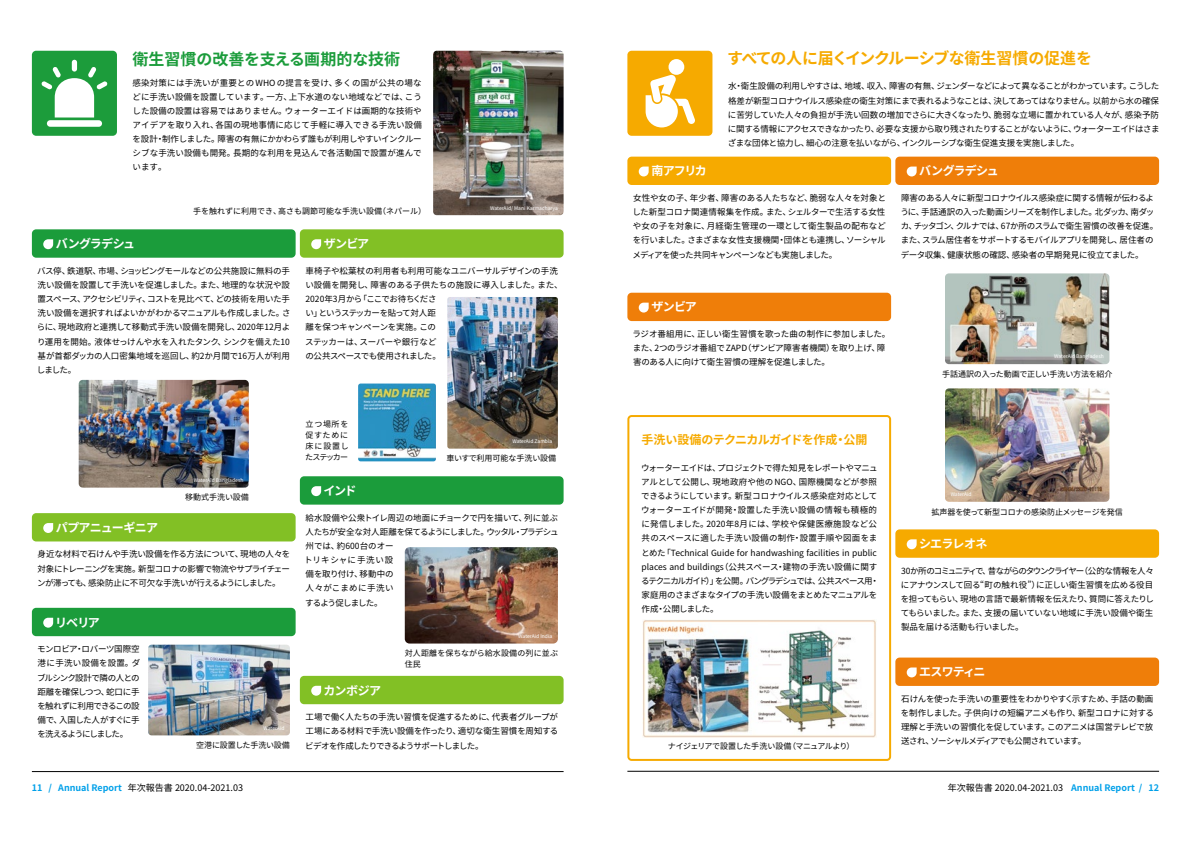
<style>
.page{position:relative;width:1191px;height:842px;background:#fff}
.page>*{position:absolute;margin:0;border:0;box-sizing:border-box;transform-origin:0 0}
.t1{font:700 16px "Noto Sans CJ Kjp";letter-spacing:-.03em;color:#f6aa00}
.t2{font:700 16px "Noto Sans CJ Kjp";color:#1b9c3b}
.t3{font:700 12px "Noto Sans CJ Kjp";letter-spacing:-.065em;color:#fff}
.t4{font:700 12px "Noto Sans CJ Kjp";letter-spacing:-.05em;color:#f6aa00}
.t5{font:9px "Noto Sans CJ Kjp";color:#000}
.t6{font:8.5px/14.2px "Noto Sans CJ Kjp";letter-spacing:-.02em;color:#000;text-align:justify}
.t7{font:8.5px/14.2px "Noto Sans CJ Kjp";color:#000}
.t8{font:8.5px/14.2px "Noto Sans CJ Kjp";letter-spacing:-.04em;color:#000}
.t9{font:8px/11px "Noto Sans CJ Kjp";color:#000;text-align:justify}
.t10{font:8px "Noto Sans CJ Kjp";letter-spacing:-.035em;color:#000}
.t11{font:8px "Noto Sans CJ Kjp";letter-spacing:-.05em;color:#000}
.t12{font:8px "Noto Sans CJ Kjp";letter-spacing:-.02em;color:#000}
.t13{font:8px/11px "Noto Sans CJ Kjp";letter-spacing:.02em;color:#000}
.t14{font:5px "Noto Sans CJ Kjp";color:#fff}
.s1{font-weight:700;color:#00a0e9}
</style>
<div class="page">
<hr style="left:32px;top:771px;width:531px;height:1px;background:#000">
<hr style="left:627px;top:771px;width:532px;height:1px;background:#000">
<div style="left:32px;top:229px;width:264px;height:29px;background:#1b9c3b;border-radius:4px"></div>
<svg style="left:43px;top:239px;width:10px;height:10px"></svg>
<div style="left:300px;top:229px;width:263px;height:29px;background:#82c025;border-radius:4px"></div>
<svg style="left:311px;top:239px;width:10px;height:10px"></svg>
<div style="left:895px;top:657px;width:264px;height:29px;background:#ef7e09;border-radius:4px"></div>
<svg style="left:906px;top:667px;width:10px;height:10px"></svg>
<div style="left:32px;top:608px;width:264px;height:28px;background:#1b9c3b;border-radius:4px"></div>
<svg style="left:43px;top:618px;width:10px;height:10px"></svg>
<div style="left:895px;top:529px;width:264px;height:29px;background:#f6aa00;border-radius:4px"></div>
<svg style="left:906px;top:539px;width:10px;height:10px"></svg>
<div style="left:300px;top:476px;width:263px;height:29px;background:#1b9c3b;border-radius:4px"></div>
<svg style="left:311px;top:486px;width:10px;height:10px"></svg>
<img style="left:447px;top:297px;width:111px;height:152px">
<div style="left:505px;top:432px;width:54px;height:19px;background:#fff;opacity:.75"></div>
<img style="left:945px;top:388px;width:164px;height:114px">
<div style="left:943px;top:485px;width:35px;height:19px;background:#fff;opacity:.75"></div>
<div style="left:895px;top:157px;width:264px;height:28px;background:#ef7e09;border-radius:4px"></div>
<svg style="left:906px;top:167px;width:10px;height:9px"></svg>
<div style="left:627px;top:157px;width:264px;height:28px;background:#f6aa00;border-radius:4px"></div>
<svg style="left:639px;top:167px;width:9px;height:9px"></svg>
<div style="left:627px;top:293px;width:264px;height:28px;background:#ef7e09;border-radius:4px"></div>
<svg style="left:639px;top:303px;width:9px;height:10px"></svg>
<img style="left:945px;top:273px;width:164px;height:91px">
<img style="left:405px;top:547px;width:153px;height:96px">
<div style="left:511px;top:627px;width:48px;height:18px;background:#fff;opacity:.75"></div>
<img style="left:79px;top:380px;width:170px;height:108px">
<div style="left:187px;top:471px;width:63px;height:19px;background:#fff;opacity:.75"></div>
<div style="left:1047px;top:347px;width:63px;height:19px;background:#fff;opacity:.75"></div>
<img style="left:148px;top:645px;width:142px;height:90px">
<div style="left:256px;top:719px;width:35px;height:18px;background:#fff;opacity:.75"></div>
<div style="left:32px;top:513px;width:264px;height:28px;background:#82c025;border-radius:4px"></div>
<svg style="left:43px;top:523px;width:10px;height:10px"></svg>
<div style="left:300px;top:676px;width:263px;height:28px;background:#82c025;border-radius:4px"></div>
<svg style="left:311px;top:686px;width:10px;height:10px"></svg>
<img style="left:433px;top:51px;width:130px;height:164px">
<div style="left:483px;top:198px;width:82px;height:20px;background:#fff;opacity:.75"></div>
<div style="left:627px;top:51px;width:85px;height:85px;background:#f6aa00;border-radius:4px"></div>
<div style="left:668px;top:59px;width:16px;height:16px;background:#fff;border-radius:50%"></div>
<svg style="left:645px;top:75px;width:50px;height:52px"></svg>
<div style="left:627px;top:415px;width:264px;height:346px;border:2px solid #f6aa00;border-radius:3px"></div>
<img style="left:642px;top:620px;width:234px;height:117px">
<div style="left:32px;top:51px;width:85px;height:85px;background:#1c9c3b;border-radius:4px"></div>
<svg style="left:41px;top:60px;width:67px;height:58px"></svg>
<div style="left:47px;top:120px;width:55px;height:7px;background:#fff;border-radius:3px"></div>
<img style="left:358px;top:383px;width:78px;height:78px">
<h1 class="t2" style="left:133px;top:50px;width:269px">衛生習慣の改善を支える画期的な技術</h1>
<p class="t6" style="left:133px;top:76px;width:291px">感染対策には手洗いが重要とのWHOの提言を受け、多くの国が公共の場などに手洗い設備を設置しています。一方、上下水道のない地域などでは、こうした設備の設置は容易ではありません。ウォーターエイドは画期的な技術やアイデアを取り入れ、各国の現地事情に応じて手軽に導入できる手洗い設備を設計・制作しました。障害の有無にかかわらず誰もが利用しやすいインクルーシブな手洗い設備も開発。長期的な利用を見込んで各活動国で設置が進んでいます。</p>
<h2 class="t3" style="left:56px;top:237px;width:81px">バングラデシュ</h2>
<p class="t9" style="left:193px;top:206px;width:234px">手を触れずに利用でき、高さも調節可能な手洗い設備（ネパール）</p>
<h2 class="t3" style="left:324px;top:237px;width:47px">ザンビア</h2>
<p class="t14" style="left:490px;top:205px;width:69px">WaterAid/ Mani Karmacharya</p>
<p class="t6" style="left:37px;top:264px;width:255px">バス停、鉄道駅、市場、ショッピングモールなどの公共施設に無料の手洗い設備を設置して手洗いを促進しました。また、地理的な状況や設置スペース、アクセシビリティ、コストを見比べて、どの技術を用いた手洗い設備を選択すればよいかがわかるマニュアルも作成しました。さらに、現地政府と連携して移動式手洗い設備を開発し、2020年12月より運用を開始。液体せっけんや水を入れたタンク、シンクを備えた10基が首都ダッカの人口密集地域を巡回し、約2か月間で16万人が利用しました。</p>
<p class="t6" style="left:305px;top:264px;width:259px;text-align:left">車椅子や松葉杖の利用者も利用可能なユニバーサルデザインの手洗い設備を開発し、障害のある子供たちの施設に導入しました。また、<br>2020年3月から「ここでお待ちくださ<br>い」というステッカーを貼って対人距<br>離を保つキャンペーンを実施。この<br>ステッカーは、スーパーや銀行など<br>の公共スペースでも使用されました。</p>
<h2 class="t3" style="left:651px;top:164px;width:57px">南アフリカ</h2>
<h1 class="t1" style="left:727px;top:49px;width:366px">すべての人に届くインクルーシブな衛生習慣の促進を</h1>
<p class="t6" style="left:728px;top:79px;width:433px">水・衛生設備の利用しやすさは、地域、収入、障害の有無、ジェンダーなどによって異なることがわかっています。こうした格差が新型コロナウイルス感染症の衛生対策にまで表れるようなことは、決してあってはなりません。以前から水の確保に苦労していた人々の負担が手洗い回数の増加でさらに大きくなったり、脆弱な立場に置かれている人々が、感染予防に関する情報にアクセスできなかったり、必要な支援から取り残されたりすることがないように、ウォーターエイドはさまざまな団体と協力し、細心の注意を払いながら、インクルーシブな衛生促進支援を実施しました。</p>
<h2 class="t3" style="left:919px;top:164px;width:81px">バングラデシュ</h2>
<p class="t6" style="left:632px;top:191px;width:255px">女性や女の子、年少者、障害のある人たちなど、脆弱な人々を対象とした新型コロナ関連情報集を作成。また、シェルターで生活する女性や女の子を対象に、月経衛生管理の一環として衛生製品の配布などを行いました。さまざまな女性支援機関・団体とも連携し、ソーシャルメディアを使った共同キャンペーンなども実施しました。</p>
<p class="t8" style="left:900px;top:191px;width:259px">障害のある人々に新型コロナウイルス感染症に関する情報が伝わるように、手話通訳の入った動画シリーズを制作しました。北ダッカ、南ダッカ、チッタゴン、クルナでは、67か所のスラムで衛生習慣の改善を促進。また、スラム居住者をサポートするモバイルアプリを開発し、居住者のデータ収集、健康状態の確認、感染者の早期発見に役立てました。</p>
<h2 class="t3" style="left:651px;top:300px;width:47px">ザンビア</h2>
<p class="t6" style="left:632px;top:327px;width:259px;text-align:left">ラジオ番組用に、正しい衛生習慣を歌った曲の制作に参加しました。また、2つのラジオ番組でZAPD（ザンビア障害者機関）を取り上げ、障害のある人に向けて衛生習慣の理解を促進しました。</p>
<p class="t14" style="left:1054px;top:354px;width:51px">WaterAid Bangladesh</p>
<p class="t12" style="left:942px;top:369px;width:172px">手話通訳の入った動画で正しい手洗い方法を紹介</p>
<p class="t9" style="left:305px;top:419px;width:45px">立つ場所を促すために床に設置したステッカー</p>
<h2 class="t4" style="left:641px;top:432px;width:227px">手洗い設備のテクニカルガイドを作成・公開</h2>
<p class="t7" style="left:641px;top:461px;width:239px">ウォーターエイドは、プロジェクトで得た知見をレポートやマニュアルとして公開し、現地政府や他のNGO、国際機関などが参照できるようにしています。新型コロナウイルス感染症対応としてウォーターエイドが開発・設置した手洗い設備の情報も積極的に発信しました。2020年8月には、学校や保健医療施設など公共のスペースに適した手洗い設備の制作・設置手順や図面をまとめた「Technical Guide for handwashing facilities in public places and buildings（公共スペース・建物の手洗い設備に関するテクニカルガイド）」を公開。バングラデシュでは、公共スペース用・家庭用のさまざまなタイプの手洗い設備をまとめたマニュアルを作成・公開しました。</p>
<p class="t14" style="left:512px;top:438px;width:41px">WaterAid Zambia</p>
<p class="t9" style="left:446px;top:453px;width:111px">車いすで利用可能な手洗い設備</p>
<p class="t14" style="left:194px;top:477px;width:51px">WaterAid Bangladesh</p>
<h2 class="t3" style="left:323px;top:484px;width:35px">インド</h2>
<p class="t9" style="left:185px;top:492px;width:65px">移動式手洗い設備</p>
<p class="t14" style="left:950px;top:491px;width:22px">WaterAid</p>
<p class="t10" style="left:931px;top:507px;width:193px">拡声器を使って新型コロナの感染防止メッセージを発信</p>
<p class="t6" style="left:304px;top:511px;width:256px;text-align:left">給水設備や公衆トイレ周辺の地面にチョークで円を描いて、列に並ぶ人たちが安全な対人距離を保てるようにしました。ウッタル・プラデシュ州では、約600台のオー<br>トリキシャに手洗い設<br>備を取り付け、移動中の<br>人々がこまめに手洗い<br>するよう促しました。</p>
<h2 class="t3" style="left:56px;top:521px;width:104px">パプアニューギニア</h2>
<h2 class="t3" style="left:919px;top:537px;width:70px">シエラレオネ</h2>
<p class="t6" style="left:37px;top:547px;width:255px">身近な材料で石けんや手洗い設備を作る方法について、現地の人々を対象にトレーニングを実施。新型コロナの影響で物流やサプライチェーンが滞っても、感染防止に不可欠な手洗いが行えるようにしました。</p>
<p class="t6" style="left:900px;top:564px;width:255px">30か所のコミュニティで、昔ながらのタウンクライヤー（公的な情報を人々にアナウンスして回る“町の触れ役”）に正しい衛生習慣を広める役目を担ってもらい、現地の言語で最新情報を伝えたり、質問に答えたりしてもらいました。また、支援の届いていない地域に手洗い設備や衛生製品を届ける活動も行いました。</p>
<h2 class="t3" style="left:55px;top:615px;width:46px">リベリア</h2>
<p class="t6" style="left:37px;top:642px;width:105px">モンロビア・ロバーツ国際空港に手洗い設備を設置。ダブルシンク設計で隣の人との距離を確保しつつ、蛇口に手を触れずに利用できるこの設備で、入国した人がすぐに手を洗えるようにしました。</p>
<p class="t14" style="left:263px;top:725px;width:22px">WaterAid</p>
<p class="t9" style="left:196px;top:740px;width:95px">空港に設置した手洗い設備</p>
<h2 class="t3" style="left:323px;top:683px;width:59px">カンボジア</h2>
<p class="t14" style="left:518px;top:633px;width:35px">WaterAid India</p>
<p class="t13" style="left:405px;top:648px;width:155px">対人距離を保ちながら給水設備の列に並ぶ住民</p>
<p class="t6" style="left:305px;top:710px;width:255px">工場で働く人たちの手洗い習慣を促進するために、代表者グループが工場にある材料で手洗い設備を作ったり、適切な衛生習慣を周知するビデオを作成したりできるようサポートしました。</p>
<p class="t11" style="left:668px;top:742px;width:188px">ナイジェリアで設置した手洗い設備（マニュアルより）</p>
<h2 class="t3" style="left:919px;top:665px;width:68px">エスワティニ</h2>
<p class="t6" style="left:901px;top:692px;width:254px">石けんを使った手洗いの重要性をわかりやすく示すため、手話の動画を制作しました。子供向けの短編アニメも作り、新型コロナに対する理解と手洗いの習慣化を促しています。このアニメは国営テレビで放送され、ソーシャルメディアでも公開されています。</p>
<p class="t5" style="left:32px;top:783px;width:213px"><span class="s1">11 / Annual Report</span> 年次報告書 2020.04-2021.03</p>
<p class="t5" style="left:948px;top:783px;width:213px">年次報告書 2020.04-2021.03 <span class="s1">Annual Report / 12</span></p>
</div>
